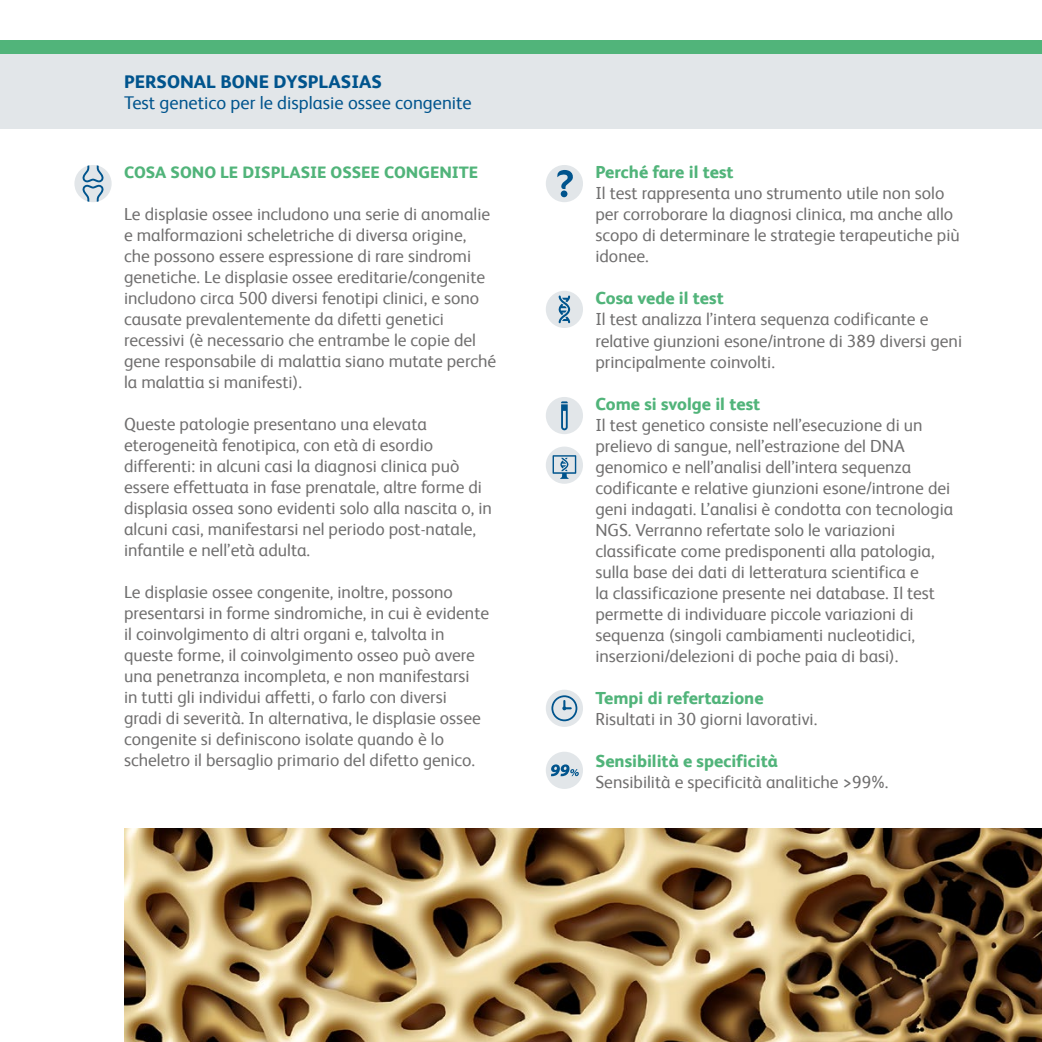
<style>
.page{position:relative;width:1042px;height:1042px;background:#fff}
.page>*{position:absolute;margin:0;border:0;box-sizing:border-box;transform-origin:0 0}
.t1{font:18.38px "FS Albert Pro";color:#00548d}
.t2{font:800 18.38px "FS Albert Pro";color:#00548d}
.t3{font:17.5px/21px "FS Albert Pro";color:#706f6f}
.t4{font:800 17.5px "FS Albert Pro";color:#51b47a}
.t5{font:800 16.62px "FS Albert Pro";color:#51b47a}
</style>
<div class="page">
<div style="left:0;top:40px;width:1042px;height:15px;background:#51b47a"></div>
<div style="left:0;top:55px;width:1042px;height:74px;background:#e2e6e9"></div>
<img style="left:124px;top:828px;width:918px;height:214px">
<div style="left:74px;top:165px;width:38px;height:37px;background:#e2e6e9;border-radius:50%"></div>
<svg style="left:82px;top:165px;width:22px;height:37px"></svg>
<div style="left:546px;top:165px;width:37px;height:37px;background:#e2e6e9;border-radius:50%"></div>
<div style="left:561px;top:190px;width:6px;height:7px;background:#00548d;border-radius:50%"></div>
<svg style="left:557px;top:170px;width:16px;height:19px"></svg>
<div style="left:546px;top:291px;width:37px;height:37px;background:#e2e6e9;border-radius:50%"></div>
<svg style="left:558px;top:295px;width:12px;height:28px"></svg>
<div style="left:546px;top:397px;width:37px;height:37px;background:#e2e6e9;border-radius:50%"></div>
<svg style="left:561px;top:401px;width:7px;height:29px"></svg>
<div style="left:546px;top:446px;width:37px;height:38px;background:#e2e6e9;border-radius:50%"></div>
<svg style="left:552px;top:455px;width:24px;height:24px"></svg>
<div style="left:546px;top:690px;width:37px;height:37px;background:#e2e6e9;border-radius:50%"></div>
<svg style="left:551px;top:695px;width:26px;height:26px"></svg>
<div style="left:546px;top:752px;width:37px;height:37px;background:#e2e6e9;border-radius:50%"></div>
<svg style="left:551px;top:764px;width:28px;height:12px"></svg>
<p class="t2" style="left:124px;top:68px;width:259px">PERSONAL BONE DYSPLASIAS</p>
<p class="t1" style="left:124px;top:90px;width:349px">Test genetico per le displasie ossee congenite</p>
<p class="t5" style="left:124px;top:159px;width:356px">COSA SONO LE DISPLASIE OSSEE CONGENITE</p>
<p class="t3" style="left:124px;top:202px;width:374px">Le displasie ossee includono una serie di anomalie e malformazioni scheletriche di diversa origine, che possono essere espressione di rare sindromi genetiche. Le displasie ossee ereditarie/congenite includono circa 500 diversi fenotipi clinici, e sono causate prevalentemente da difetti genetici recessivi (è necessario che entrambe le copie del gene responsabile di malattia siano mutate perché la malattia si manifesti).</p>
<p class="t3" style="left:124px;top:412px;width:369px">Queste patologie presentano una elevata eterogeneità fenotipica, con età di esordio differenti: in alcuni casi la diagnosi clinica può essere effettuata in fase prenatale, altre forme di displasia ossea sono evidenti solo alla nascita o, in alcuni casi, manifestarsi nel periodo post-natale, infantile e nell’età adulta.</p>
<p class="t3" style="left:124px;top:580px;width:366px">Le displasie ossee congenite, inoltre, possono presentarsi in forme sindromiche, in cui è evidente il coinvolgimento di altri organi e, talvolta in queste forme, il coinvolgimento osseo può avere una penetranza incompleta, e non manifestarsi<br>in tutti gli individui affetti, o farlo con diversi<br>gradi di severità. In alternativa, le displasie ossee congenite si definiscono isolate quando è lo scheletro il bersaglio primario del difetto genico.</p>
<p class="t4" style="left:595px;top:159px;width:140px">Perché fare il test</p>
<p class="t3" style="left:595px;top:182px;width:366px">Il test rappresenta uno strumento utile non solo per corroborare la diagnosi clinica, ma anche allo scopo di determinare le strategie terapeutiche più idonee.</p>
<p class="t4" style="left:595px;top:285px;width:130px">Cosa vede il test</p>
<p class="t3" style="left:595px;top:308px;width:368px">Il test analizza l’intera sequenza codificante e relative giunzioni esone/introne di 389 diversi geni principalmente coinvolti.</p>
<p class="t4" style="left:595px;top:390px;width:166px">Come si svolge il test</p>
<p class="t3" style="left:595px;top:413px;width:359px">Il test genetico consiste nell’esecuzione di un prelievo di sangue, nell’estrazione del DNA genomico e nell’analisi dell’intera sequenza codificante e relative giunzioni esone/introne dei geni indagati. L’analisi è condotta con tecnologia NGS. Verranno refertate solo le variazioni classificate come predisponenti alla patologia, sulla base dei dati di letteratura scientifica e<br>la classificazione presente nei database. Il test permette di individuare piccole variazioni di sequenza (singoli cambiamenti nucleotidici, inserzioni/delezioni di poche paia di basi).</p>
<p class="t4" style="left:595px;top:684px;width:170px">Tempi di refertazione</p>
<p class="t3" style="left:595px;top:707px;width:223px">Risultati in 30 giorni lavorativi.</p>
<p class="t4" style="left:595px;top:747px;width:184px">Sensibilità e specificità</p>
<p class="t3" style="left:595px;top:770px;width:294px">Sensibilità e specificità analitiche &gt;99%.</p>
</div>
